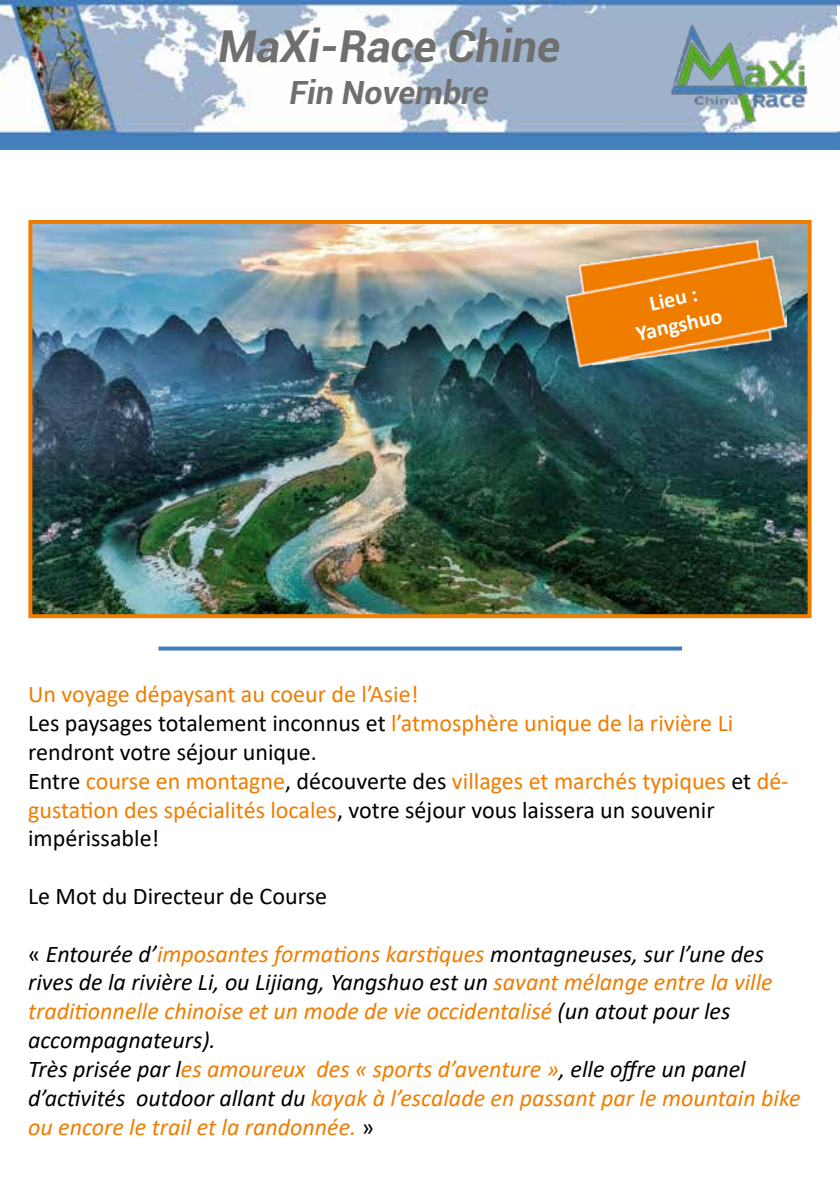
<style>
.page{position:relative;width:840px;height:1191px;background:#fff}
.page>*{position:absolute;margin:0;border:0;box-sizing:border-box;transform-origin:0 0}
.t1{font:italic 700 44px "Roboto";color:#706f6f}
.t2{font:italic 700 32px "Roboto";color:#706f6f}
.t3{font:italic 24px/28.8px "Calibri";color:#ef7d00}
.t4{font:24px/28.8px "Calibri";color:#ef7d00}
.t5{font:24px "Calibri";color:#000}
.t6{font:700 22px/26.4px "Calibri";color:#fff;text-align:center}
.s1{color:#000}
.s2{font-style:normal;color:#000}
</style>
<div class="page">
<img style="left:0;top:0;width:836px;height:149px">
<img style="left:836px;top:0;width:3px;height:150px">
<img style="left:33px;top:225px;width:773px;height:388px">
<div style="left:28px;top:220px;width:783px;height:398px;border:4px solid #ef7d00"></div>
<img style="left:555px;top:230px;width:231px;height:147px">
<svg style="left:158px;top:646px;width:523px;height:4px;background:#5b8fc5"></svg>
<img style="left:663px;top:14px;width:155px;height:114px">
<h1 class="t1" style="left:218px;top:16px;width:343px">MaXi-Race Chine</h1>
<h2 class="t2" style="left:289px;top:70px;width:201px">Fin Novembre</h2>
<p class="t6" style="left:627px;top:294px;width:89px;rotate:-12deg">Lieu :<br>Yangshuo</p>
<p class="t4" style="left:28px;top:679px;width:761px">Un voyage dépaysant au coeur de l’Asie!<br><span class="s1">Les paysages totalement inconnus et</span> l’atmosphère unique de la rivière Li <span class="s1">rendront votre séjour unique.<br>Entre</span> course en montagne<span class="s1">, découverte des</span> villages et marchés typiques <span class="s1">et</span> dé&shy;gustation des spécialités locales<span class="s1">, votre séjour vous laissera un souvenir impérissable!</span></p>
<p class="t5" style="left:28px;top:879px;width:300px">Le Mot du Directeur de Course</p>
<p class="t3" style="left:28px;top:938px;width:773px"><span class="s2">«</span> <span class="s1">Entourée d’</span>imposantes formations karstiques <span class="s1">montagneuses, sur l’une des rives de la rivière Li, ou Lijiang, Yangshuo est un</span> savant mélange entre la ville traditionnelle chinoise et un mode de vie occidentalisé <span class="s1">(un atout pour les accompagnateurs).<br>Très prisée par l</span>es amoureux des « sports d’aventure »<span class="s1">, elle offre un panel d’activités outdoor allant du</span> kayak à l’escalade en passant par le mountain bike ou encore le trail et la randonnée. <span class="s2">»</span></p>
</div>
